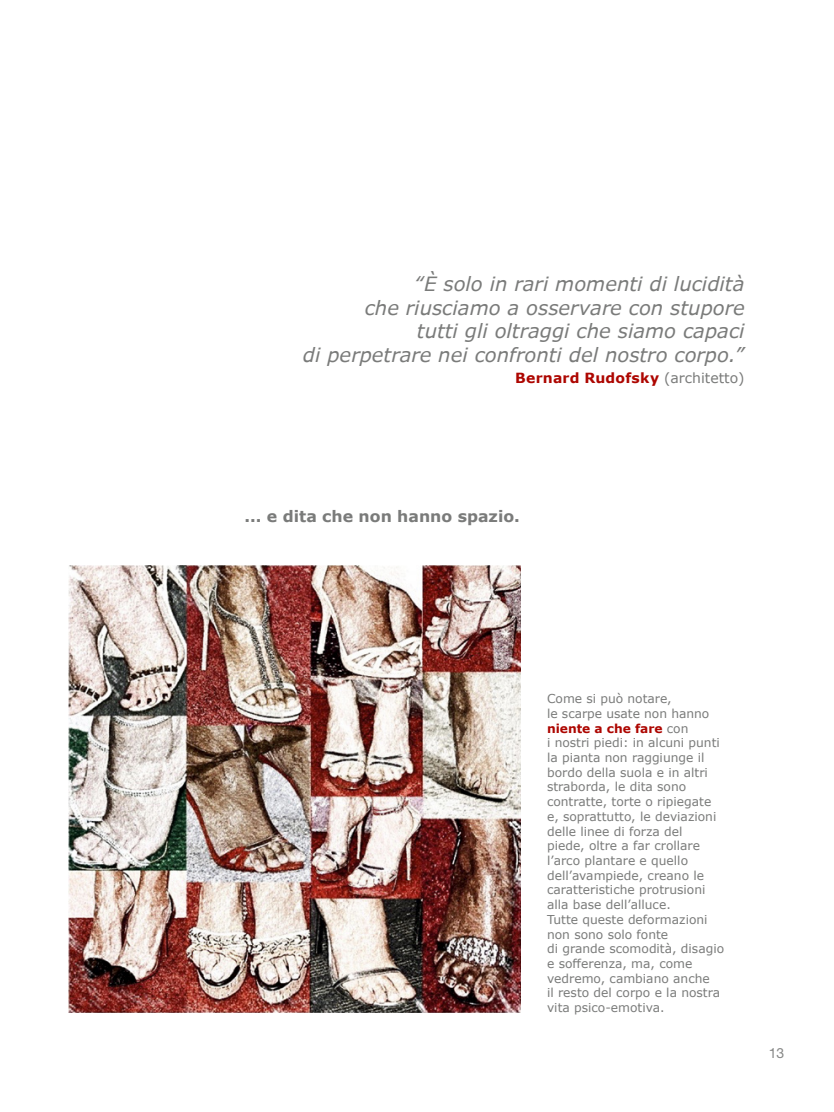
<style>
.page{position:relative;width:834px;height:1112px;background:#fff}
.page>*{position:absolute;margin:0;border:0;box-sizing:border-box;transform-origin:0 0}
.t1{font:italic 19.6px/23.4px "Verdana Pro";color:#7a7b7a;text-align:right}
.t2{font:700 15.75px "Verdana";color:#7a7b7a}
.t3{font:700 14px "Verdana";letter-spacing:.015em;color:#ad0600}
.t4{font:14px "Helvetica Neue LT Std";color:#868786}
.t5{font:12.25px/14.7px "Verdana";color:#7a7b7a}
.s1{font-weight:400;color:#7a7b7a}
.s2{font-weight:700;color:#ad0600}
</style>
<div class="page">
<img style="left:69px;top:566px;width:452px;height:445px">
<h1 class="t1" style="left:303px;top:272px;width:443px">“È solo in rari momenti di lucidità<br>che riusciamo a osservare con stupore<br>tutti gli oltraggi che siamo capaci<br>di perpetrare nei confronti del nostro corpo.”</h1>
<p class="t3" style="left:515px;top:368px;width:231px">Bernard Rudofsky <span class="s1">(architetto)</span></p>
<p class="t2" style="left:244px;top:504px;width:277px">... e dita che non hanno spazio.</p>
<p class="t5" style="left:547px;top:691px;width:178px">Come si può notare,<br>le scarpe usate non hanno <span class="s2">niente a che fare</span> con<br>i nostri piedi: in alcuni punti la pianta non raggiunge il bordo della suola e in altri straborda, le dita sono contratte, torte o ripiegate e, soprattutto, le deviazioni delle linee di forza del<br>piede, oltre a far crollare l’arco plantare e quello dell’avampiede, creano le caratteristiche protrusioni alla base dell’alluce.<br>Tutte queste deformazioni non sono solo fonte<br>di grande scomodità, disagio e sofferenza, ma, come vedremo, cambiano anche<br>il resto del corpo e la nostra vita psico-emotiva.</p>
<p class="t4" style="left:768px;top:1044px;width:17px">13</p>
</div>
